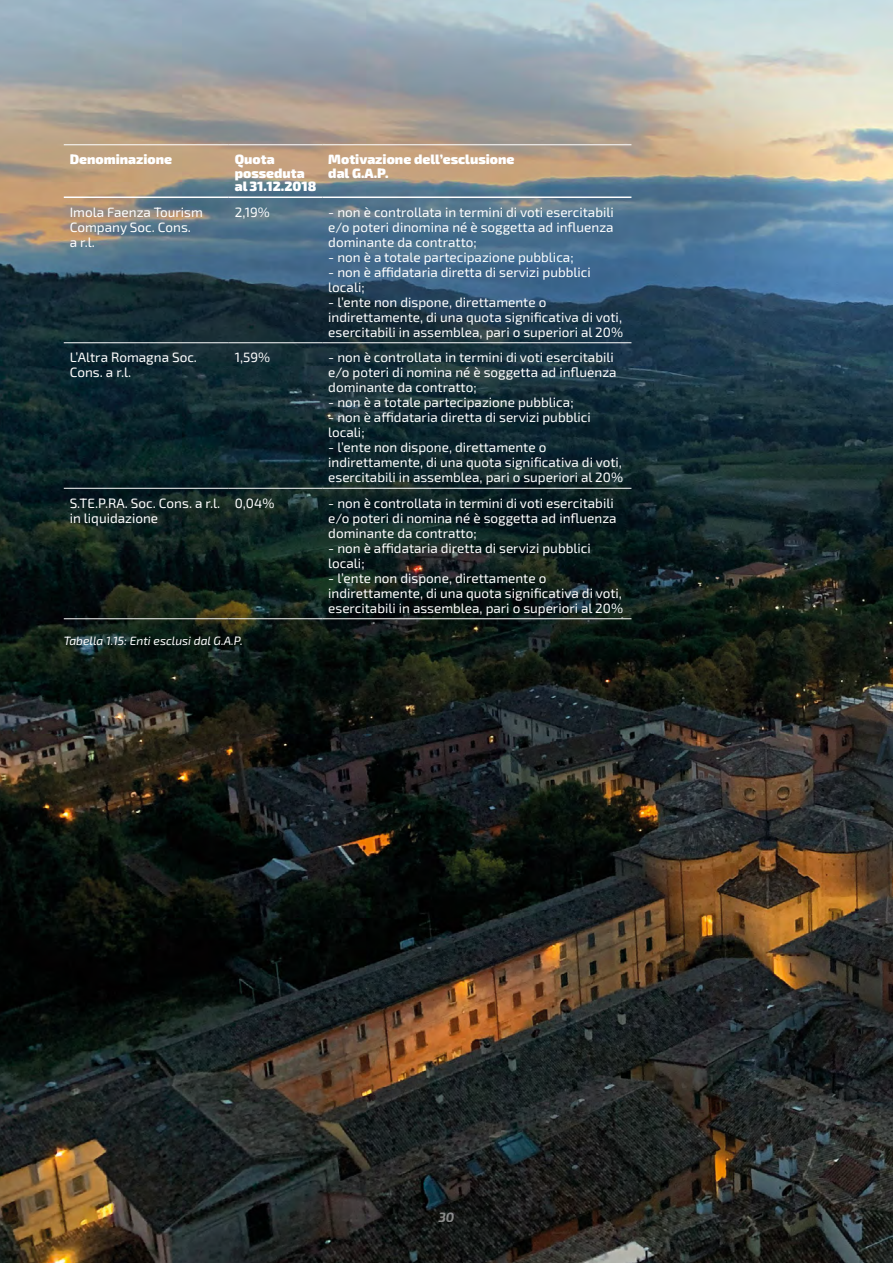
<style>
.page{position:relative;width:893px;height:1263px;background:#fff}
.page>*{position:absolute;margin:0;border:0;box-sizing:border-box;transform-origin:0 0}
.t1{font:13.5px/15px "Exo 2";color:#fff}
.t2{font:900 13.5px/13.5px "Exo 2";color:#fff}
.t3{font:italic 700 13.5px "Exo 2";color:#fff}
.t4{font:italic 12px "Exo 2";color:#fff}
</style>
<div class="page">
<img style="left:0;top:0;width:893px;height:1263px">
<hr style="left:64px;top:144px;width:165px;height:1px;background:#fff">
<hr style="left:229px;top:144px;width:93px;height:1px;background:#fff">
<hr style="left:322px;top:144px;width:309px;height:1px;background:#fff">
<hr style="left:64px;top:342px;width:165px;height:1px;background:#fff">
<hr style="left:229px;top:342px;width:93px;height:1px;background:#fff">
<hr style="left:322px;top:342px;width:309px;height:1px;background:#fff">
<hr style="left:64px;top:488px;width:165px;height:1px;background:#fff">
<hr style="left:229px;top:488px;width:93px;height:1px;background:#fff">
<hr style="left:322px;top:488px;width:309px;height:1px;background:#fff">
<hr style="left:64px;top:618px;width:165px;height:1px;background:#fff">
<hr style="left:229px;top:618px;width:93px;height:1px;background:#fff">
<hr style="left:322px;top:618px;width:309px;height:1px;background:#fff">
<hr style="left:64px;top:196px;width:165px;height:2px;background:#fff">
<hr style="left:229px;top:196px;width:93px;height:2px;background:#fff">
<hr style="left:322px;top:196px;width:309px;height:2px;background:#fff">
<p class="t2" style="left:70px;top:152px;width:104px">Denominazione</p>
<p class="t2" style="left:235px;top:152px;width:83px">Quota posseduta al 31.12.2018</p>
<p class="t2" style="left:328px;top:152px;width:188px">Motivazione dell’esclusione dal G.A.P.</p>
<p class="t1" style="left:70px;top:204px;width:135px">Imola Faenza Tourism<br>Company Soc. Cons.<br>a r.l.</p>
<p class="t1" style="left:235px;top:204px;width:37px">2,19%</p>
<p class="t1" style="left:328px;top:204px;width:287px;text-align:justify">- non è controllata in termini di voti esercitabili e/o poteri dinomina né è soggetta ad influenza dominante da contratto;</p>
<p class="t1" style="left:328px;top:249px;width:247px">- non è a totale partecipazione pubblica;</p>
<p class="t1" style="left:328px;top:264px;width:264px">- non è affidataria diretta di servizi pubblici locali;</p>
<p class="t1" style="left:328px;top:294px;width:296px">- l’ente non dispone, direttamente o indirettamente, di una quota significativa di voti, esercitabili in assemblea, pari o superiori al 20%</p>
<p class="t1" style="left:70px;top:349px;width:129px">L’Altra Romagna Soc.<br>Cons. a r.l.</p>
<p class="t1" style="left:235px;top:349px;width:37px">1,59%</p>
<p class="t1" style="left:328px;top:349px;width:290px">- non è controllata in termini di voti esercitabili e/o poteri di nomina né è soggetta ad influenza dominante da contratto;</p>
<p class="t1" style="left:328px;top:394px;width:247px">- non è a totale partecipazione pubblica;</p>
<p class="t1" style="left:328px;top:409px;width:264px">- non è affidataria diretta di servizi pubblici locali;</p>
<p class="t1" style="left:328px;top:439px;width:296px">- l’ente non dispone, direttamente o indirettamente, di una quota significativa di voti, esercitabili in assemblea, pari o superiori al 20%</p>
<p class="t1" style="left:70px;top:495px;width:152px">S.TE.P.RA. Soc. Cons. a r.l. in liquidazione</p>
<p class="t1" style="left:235px;top:495px;width:41px">0,04%</p>
<p class="t1" style="left:328px;top:495px;width:290px">- non è controllata in termini di voti esercitabili e/o poteri di nomina né è soggetta ad influenza dominante da contratto;</p>
<p class="t1" style="left:328px;top:540px;width:264px">- non è affidataria diretta di servizi pubblici locali;</p>
<p class="t1" style="left:328px;top:570px;width:296px">- l’ente non dispone, direttamente o indirettamente, di una quota significativa di voti, esercitabili in assemblea, pari o superiori al 20%</p>
<p class="t4" style="left:64px;top:632px;width:180px">Tabella 1.15: Enti esclusi dal G.A.P.</p>
<p class="t3" style="left:439px;top:1207px;width:17px">30</p>
</div>
